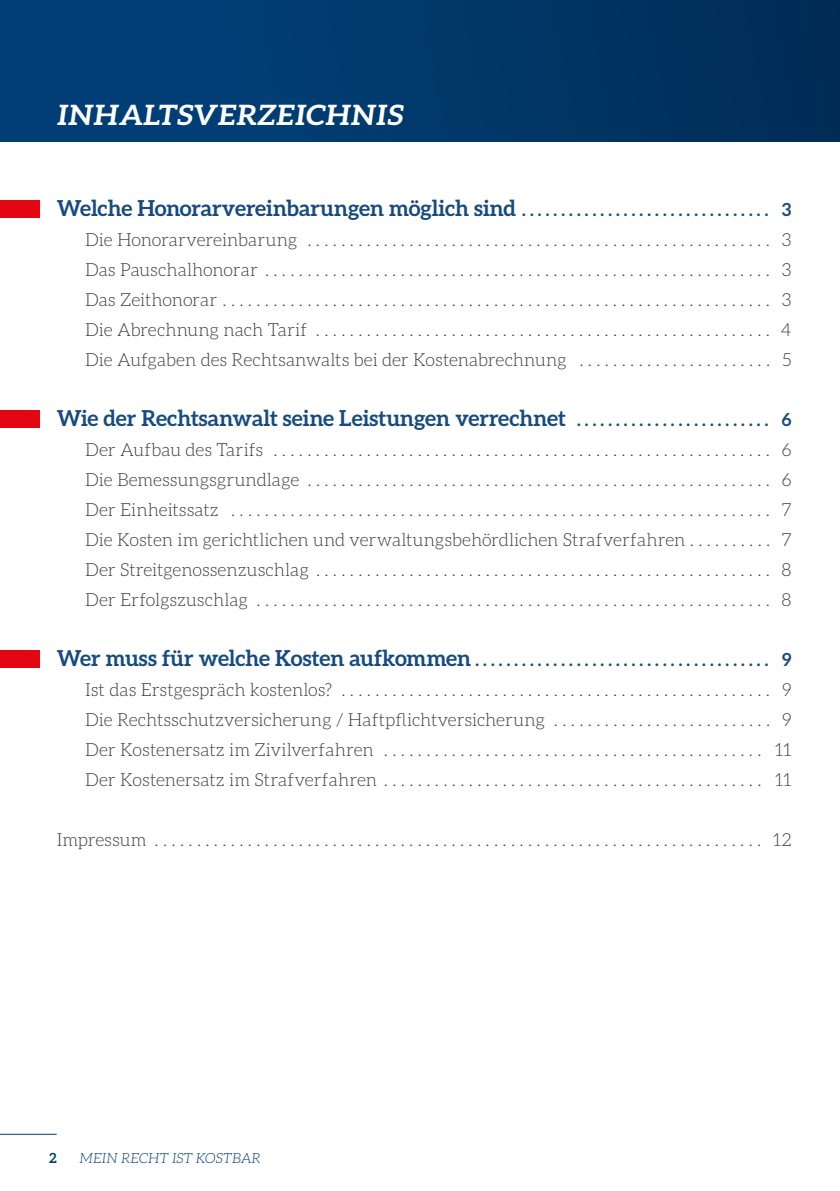
<style>
.page{position:relative;width:840px;height:1191px;background:#fff}
.page>*{position:absolute;margin:0;border:0;box-sizing:border-box;transform-origin:0 0}
.t1{font:italic 700 28px "Aleo";letter-spacing:-.045em;color:#fff;scale:1.07 1}
.t2{font:700 22px "Aleo";color:#174b7f}
.t3{font:300 18px/30px "Aleo";color:#3c3c3b;text-align:justify}
.t4{font:italic 300 14px "Aleo";letter-spacing:-.005em;color:#003e75}
.t5{font:700 14px "Aleo";color:#003e75}
.s1{font-size:18px}
.s2{font-weight:700;font-size:22px;color:#174b7f}
.s3{font-weight:700;color:#174b7f}
</style>
<div class="page">
<hr style="left:0;top:1134px;width:57px;height:1px;background:#003e75">
<div style="left:0;top:0;width:839px;height:142px;background:linear-gradient(to right,#00427b,#002e58)"></div>
<div style="left:0;top:200px;width:40px;height:17px;background:#e30613"></div>
<div style="left:0;top:410px;width:40px;height:17px;background:#e30613"></div>
<div style="left:0;top:651px;width:40px;height:17px;background:#e30613"></div>
<h1 class="t1" style="left:57px;top:98px;width:326px">INHALTSVERZEICHNIS</h1>
<p class="t2" style="left:57px;top:195px;width:735px">Welche Honorarvereinbarungen möglich sind <span class="s1">. . . . . . . . . . . . . . . . . . . . . . . . . . . . . . . 3</span></p>
<p class="t3" style="left:85px;top:225px;width:707px">Die Honorarvereinbarung . . . . . . . . . . . . . . . . . . . . . . . . . . . . . . . . . . . . . . . . . . . . . . . . . . . . . . . 3<br>Das Pauschalhonorar . . . . . . . . . . . . . . . . . . . . . . . . . . . . . . . . . . . . . . . . . . . . . . . . . . . . . . . . . . . . 3<br>Das Zeithonorar . . . . . . . . . . . . . . . . . . . . . . . . . . . . . . . . . . . . . . . . . . . . . . . . . . . . . . . . . . . . . . . . . 3<br>Die Abrechnung nach Tarif . . . . . . . . . . . . . . . . . . . . . . . . . . . . . . . . . . . . . . . . . . . . . . . . . . . . . . 4<br>Die Aufgaben des Rechtsanwalts bei der Kostenabrechnung . . . . . . . . . . . . . . . . . . . . . . . 5</p>
<p class="t2" style="left:57px;top:405px;width:735px">Wie der Rechtsanwalt seine Leistungen verrechnet <span class="s1">. . . . . . . . . . . . . . . . . . . . . . . . . 6</span></p>
<p class="t3" style="left:85px;top:435px;width:707px">Der Aufbau des Tarifs . . . . . . . . . . . . . . . . . . . . . . . . . . . . . . . . . . . . . . . . . . . . . . . . . . . . . . . . . . . 6<br>Die Bemessungsgrundlage . . . . . . . . . . . . . . . . . . . . . . . . . . . . . . . . . . . . . . . . . . . . . . . . . . . . . . . 6<br>Der Einheitssatz . . . . . . . . . . . . . . . . . . . . . . . . . . . . . . . . . . . . . . . . . . . . . . . . . . . . . . . . . . . . . . . . 7<br>Die Kosten im gerichtlichen und verwaltungsbehördlichen Strafverfahren . . . . . . . . . . 7<br>Der Streitgenossenzuschlag . . . . . . . . . . . . . . . . . . . . . . . . . . . . . . . . . . . . . . . . . . . . . . . . . . . . . . 8<br>Der Erfolgszuschlag . . . . . . . . . . . . . . . . . . . . . . . . . . . . . . . . . . . . . . . . . . . . . . . . . . . . . . . . . . . . . 8</p>
<p class="t3" style="left:85px;top:645px;width:707px;text-indent:-28px"><span class="s2">Wer muss für welche Kosten aufkommen</span><span class="s3">...................................... 9<br></span>Ist das Erstgespräch kostenlos? . . . . . . . . . . . . . . . . . . . . . . . . . . . . . . . . . . . . . . . . . . . . . . . . . . . 9<br>Die Rechtsschutzversicherung / Haftpflichtversicherung . . . . . . . . . . . . . . . . . . . . . . . . . . 9<br>Der Kostenersatz im Zivilverfahren . . . . . . . . . . . . . . . . . . . . . . . . . . . . . . . . . . . . . . . . . . . . . 11<br>Der Kostenersatz im Strafverfahren . . . . . . . . . . . . . . . . . . . . . . . . . . . . . . . . . . . . . . . . . . . . . 11</p>
<p class="t3" style="left:57px;top:825px;width:735px">Impressum . . . . . . . . . . . . . . . . . . . . . . . . . . . . . . . . . . . . . . . . . . . . . . . . . . . . . . . . . . . . . . . . . . . . . . . . 12</p>
<p class="t5" style="left:49px;top:1149px;width:9px">2</p>
<p class="t4" style="left:79px;top:1150px;width:183px">MEIN RECHT IST KOSTBAR</p>
</div>
